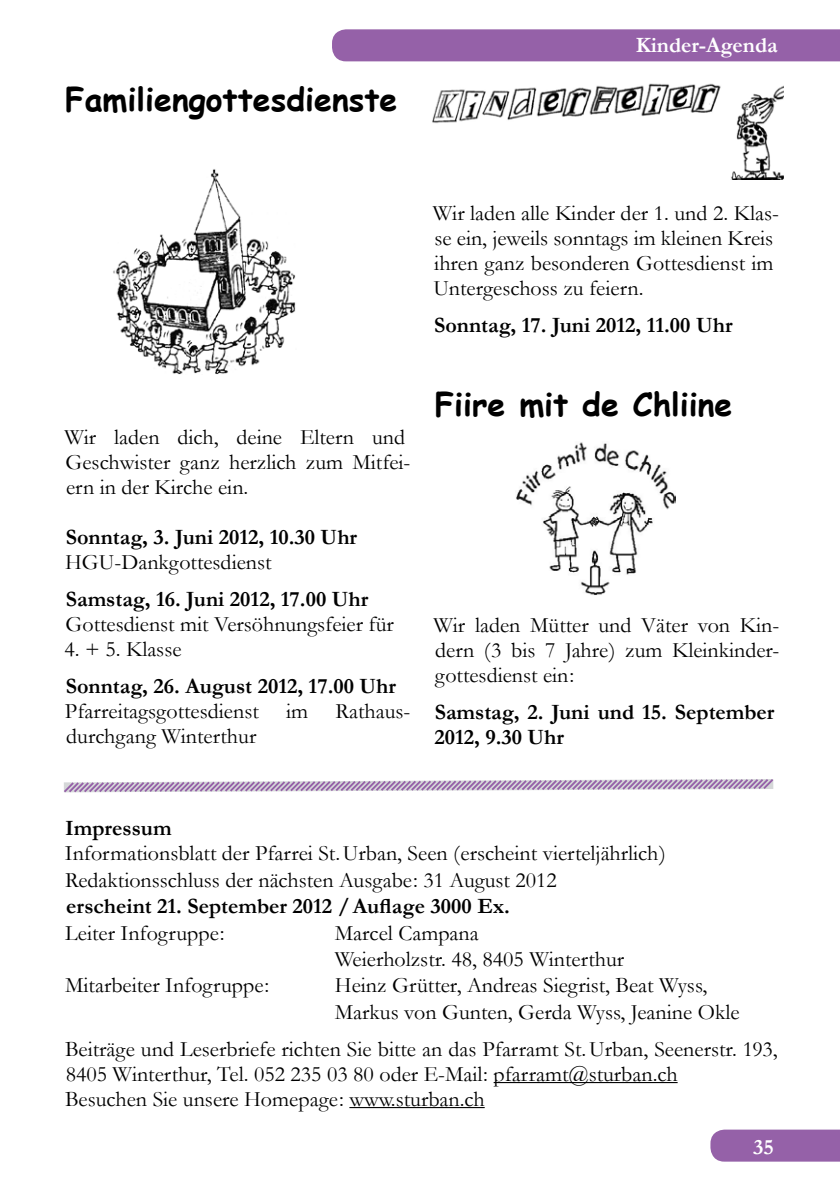
<style>
.page{position:relative;width:840px;height:1191px;background:#fff}
.page>*{position:absolute;margin:0;border:0;box-sizing:border-box;transform-origin:0 0}
.t1{font:700 32px "Comic Sans MS";color:#000}
.t2{font:22px/25px "Garamond";color:#000}
.t3{font:700 22px/25px "Garamond";color:#000}
.t4{font:700 22px "Garamond";color:#fff}
</style>
<div class="page">
<div style="left:710px;top:1129px;width:129px;height:32px;background:#9561a8"></div>
<div style="left:332px;top:29px;width:507px;height:32px;background:#9561a8"></div>
<img style="left:113px;top:169px;width:183px;height:205px">
<img style="left:432px;top:83px;width:351px;height:97px">
<img style="left:516px;top:442px;width:159px;height:153px">
<hr style="left:493px;top:1082px;width:184px;height:1px;background:#000">
<hr style="left:349px;top:1107px;width:135px;height:1px;background:#000">
<svg style="left:64px;top:779px;width:710px;height:14px"></svg>
<h1 class="t1" style="left:65px;top:75px;width:333px">Familiengottesdienste</h1>
<p class="t4" style="left:635px;top:30px;width:143px">Kinder-Agenda</p>
<p class="t2" style="left:64px;top:424px;width:347px">Wir laden dich, deine Eltern und<br>Geschwister ganz herzlich zum Mitfei&shy;ern in der Kirche ein.</p>
<p class="t3" style="left:66px;top:524px;width:292px">Sonntag, 3. Juni 2012, 10.30 Uhr</p>
<p class="t2" style="left:65px;top:549px;width:208px">HGU-Dankgottesdienst</p>
<p class="t3" style="left:66px;top:586px;width:304px">Samstag, 16. Juni 2012, 17.00 Uhr</p>
<p class="t2" style="left:65px;top:611px;width:330px">Gottesdienst mit Versöhnungsfeier für</p>
<p class="t2" style="left:64px;top:636px;width:118px">4. + 5. Klasse</p>
<p class="t3" style="left:66px;top:673px;width:331px">Sonntag, 26. August 2012, 17.00 Uhr</p>
<p class="t2" style="left:65px;top:698px;width:345px">Pfarreitagsgottesdienst im Rathaus&shy;durchgang Winterthur</p>
<p class="t2" style="left:432px;top:200px;width:347px">Wir laden alle Kinder der 1. und 2. Klas&shy;se ein, jeweils sonntags im kleinen Kreis ihren ganz besonderen Gottesdienst im Untergeschoss zu feiern.</p>
<p class="t3" style="left:434px;top:312px;width:299px">Sonntag, 17. Juni 2012, 11.00 Uhr</p>
<h1 class="t1" style="left:434px;top:381px;width:299px">Fiire mit de Chliine</h1>
<p class="t2" style="left:433px;top:611px;width:347px;text-align:justify">Wir laden Mütter und Väter von Kin&shy;dern (3 bis 7 Jahre) zum Kleinkinder&shy;gottesdienst ein:</p>
<p class="t3" style="left:434px;top:699px;width:341px">Samstag, 2. Juni und 15. September<br>2012, 9.30 Uhr</p>
<p class="t3" style="left:65px;top:816px;width:108px">Impressum</p>
<p class="t2" style="left:65px;top:839px;width:602px;line-height:26.4px">Informationsblatt der Pfarrei St.Urban, Seen (erscheint vierteljährlich)<br>Redaktionsschluss der nächsten Ausgabe: 31 August 2012</p>
<p class="t3" style="left:66px;top:894px;width:445px">erscheint 21. September 2012 /Auflage 3000 Ex.</p>
<p class="t2" style="left:65px;top:919px;width:161px">Leiter Infogruppe:</p>
<p class="t2" style="left:335px;top:919px;width:291px;line-height:26.4px">Marcel Campana<br>Weierholzstr. 48, 8405 Winterthur</p>
<p class="t2" style="left:65px;top:972px;width:205px">Mitarbeiter Infogruppe:</p>
<p class="t2" style="left:335px;top:971px;width:406px;line-height:26.4px">Heinz Grütter, Andreas Siegrist, Beat Wyss,<br>Markus von Gunten, Gerda Wyss, Jeanine Okle</p>
<p class="t2" style="left:65px;top:1036px;width:713px">Beiträge und Leserbriefe richten Sie bitte an das Pfarramt St.Urban, Seenerstr. 193,<br>8405 Winterthur, Tel. 052 235 03 80 oder E-Mail: pfarramt@sturban.ch<br>Besuchen Sie unsere Homepage: www.sturban.ch</p>
<p class="t4" style="left:752px;top:1131px;width:22px">35</p>
</div>
